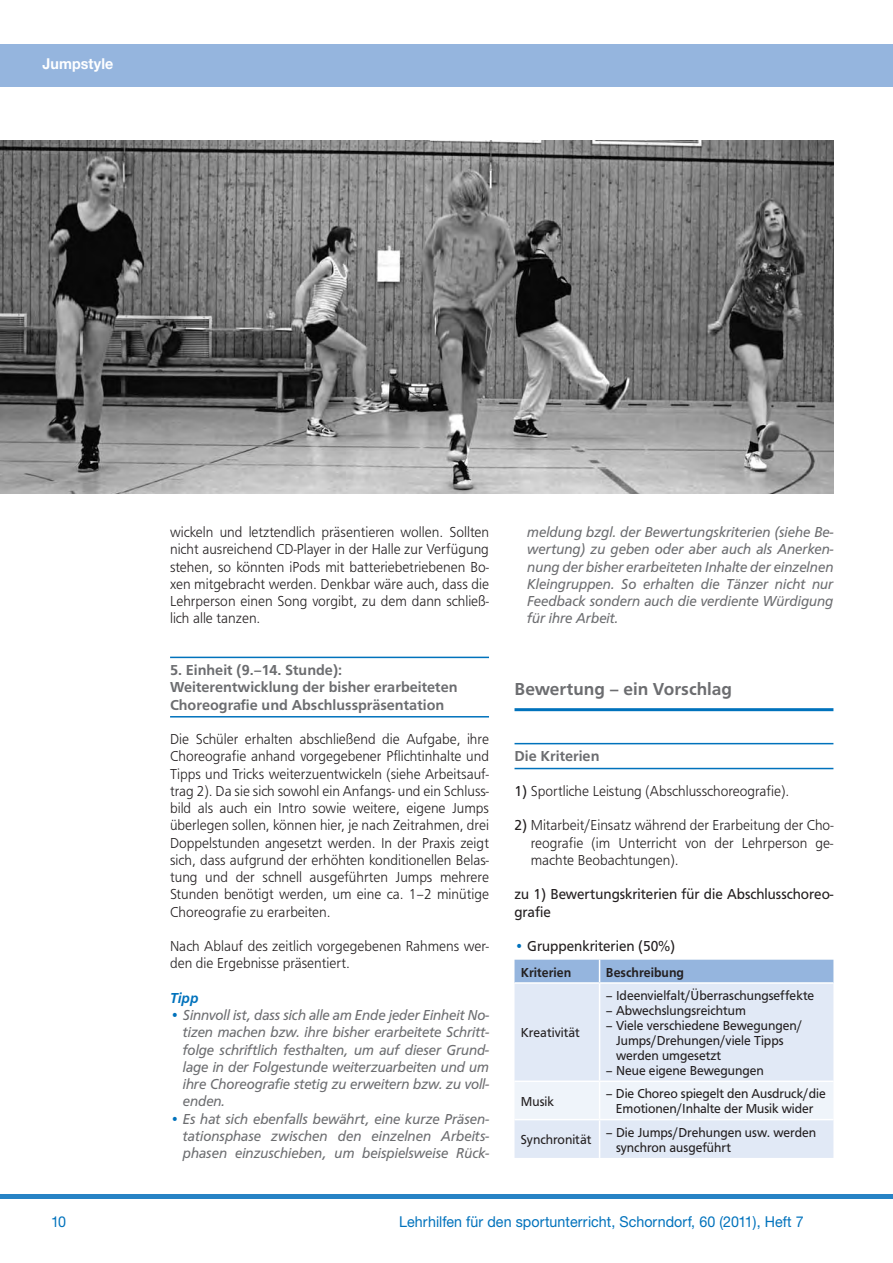
<style>
.page{position:relative;width:893px;height:1263px;background:#fff}
.page>*{position:absolute;margin:0;border:0;box-sizing:border-box;transform-origin:0 0}
.t1{font:500 18px "Frutus T";color:#6c6d70}
.t2{font:300 15px/17.2px "Frutus T";color:#231f20;text-align:justify;scale:.95 1}
.t3{font:italic 15px/17.2px "Frutus T";color:#6c6d70;text-align:justify;scale:.95 1}
.t4{font:500 15px/17.2px "Frutus T";color:#6c6d70}
.t5{font:15px/17.2px "Frutus T";color:#231f20;scale:.95 1}
.t6{font:15px "Helvetica Neue CE";letter-spacing:.005em;color:#0072bc;scale:.95 1}
.t7{font:700 15px "Helvetica Neue CE";letter-spacing:.005em;color:#fff;scale:.95 1}
.t8{font:italic 500 15px "Frutus T";color:#0072bc;scale:.95 1}
.t9{font:13.5px/15px "Frutus T";color:#231f20;scale:.95 1}
.t10{font:500 13.5px "Frutus T";color:#231f20;scale:.95 1}
.s1{font-weight:300;font-style:normal;color:#0072bc}
.s2{font-weight:400}
.s3{font-weight:300;color:#0072bc}
</style>
<div class="page">
<div style="left:0;top:44px;width:893px;height:43px;background:#95b5de"></div>
<div style="left:0;top:1194px;width:893px;height:5px;background:#2783c5"></div>
<hr style="left:170px;top:657px;width:319px;height:1px;background:#0072bc">
<hr style="left:170px;top:716px;width:319px;height:1px;background:#0072bc">
<hr style="left:514px;top:708px;width:319px;height:3px;background:#0072bc">
<hr style="left:514px;top:743px;width:319px;height:1px;background:#0072bc">
<hr style="left:514px;top:768px;width:319px;height:1px;background:#0072bc">
<div style="left:514px;top:984px;width:319px;height:174px;background:#e1e9f6"></div>
<div style="left:514px;top:1082px;width:319px;height:37px;background:#eff4fa"></div>
<hr style="left:599px;top:984px;width:1px;height:96px;background:#fff">
<hr style="left:514px;top:1080px;width:86px;height:2px;background:#fff">
<hr style="left:600px;top:1080px;width:233px;height:2px;background:#fff">
<hr style="left:599px;top:1082px;width:1px;height:37px;background:#fff">
<hr style="left:514px;top:1119px;width:86px;height:1px;background:#fff">
<hr style="left:600px;top:1119px;width:233px;height:1px;background:#fff">
<hr style="left:599px;top:1120px;width:1px;height:38px;background:#fff">
<div style="left:514px;top:960px;width:319px;height:23px;background:#95b5de"></div>
<hr style="left:600px;top:982px;width:233px;height:2px;background:#fff">
<img style="left:0;top:140px;width:833px;height:353px">
<p class="t7" style="left:43px;top:54px;width:76px">Jumpstyle</p>
<p class="t2" style="left:170px;top:523px;width:337px">wickeln und letztendlich präsentieren wollen. Sollten nicht ausreichend CD-Player in der Halle zur Verfügung stehen, so könnten iPods mit batteriebetriebenen Bo&shy;xen mitgebracht werden. Denkbar wäre auch, dass die Lehrperson einen Song vorgibt, zu dem dann schließ&shy;lich alle tanzen.</p>
<p class="t4" style="left:170px;top:661px;width:289px">5. Einheit (9.–14. Stunde):<br>Weiterentwicklung der bisher erarbeiteten<br>Choreografie und Abschlusspräsentation</p>
<p class="t2" style="left:170px;top:730px;width:337px">Die Schüler erhalten abschließend die Aufgabe, ihre Choreografie anhand vorgegebener Pflichtinhalte und Tipps und Tricks weiterzuentwickeln (siehe Arbeitsauf&shy;trag 2). Da sie sich sowohl ein Anfangs- und ein Schluss&shy;bild als auch ein Intro sowie weitere, eigene Jumps überlegen sollen, können hier, je nach Zeitrahmen, drei Doppelstunden angesetzt werden. In der Praxis zeigt sich, dass aufgrund der erhöhten konditionellen Belas&shy;tung und der schnell ausgeführten Jumps mehrere Stunden benötigt werden, um eine ca. 1–2 minütige Choreografie zu erarbeiten.</p>
<p class="t2" style="left:170px;top:937px;width:337px">Nach Ablauf des zeitlich vorgegebenen Rahmens wer&shy;den die Ergebnisse präsentiert.</p>
<p class="t8" style="left:170px;top:989px;width:31px">Tipp</p>
<p class="t3" style="left:183px;top:1006px;width:324px;text-indent:-13px"><span class="s1">•</span> Sinnvoll ist, dass sich alle am Ende jeder Einheit No&shy;tizen machen bzw. ihre bisher erarbeitete Schritt&shy;folge schriftlich festhalten, um auf dieser Grund&shy;lage in der Folgestunde weiterzuarbeiten und um ihre Choreografie stetig zu erweitern bzw. zu voll&shy;enden.</p>
<p class="t3" style="left:183px;top:1110px;width:324px;text-indent:-13px"><span class="s1">•</span> Es hat sich ebenfalls bewährt, eine kurze Präsen&shy;tationsphase zwischen den einzelnen Arbeits&shy;phasen einzuschieben, um beispielsweise Rück-</p>
<p class="t3" style="left:527px;top:523px;width:324px">meldung bzgl. der Bewertungskriterien (siehe Be&shy;wertung) zu geben oder aber auch als Anerken&shy;nung der bisher erarbeiteten Inhalte der einzelnen Kleingruppen. So erhalten die Tänzer nicht nur Feedback sondern auch die verdiente Würdigung für ihre Arbeit.</p>
<p class="t1" style="left:514px;top:679px;width:219px">Bewertung – ein Vorschlag</p>
<p class="t4" style="left:514px;top:747px;width:86px">Die Kriterien</p>
<p class="t2" style="left:514px;top:782px;width:291px"><span class="s2">1)</span> Sportliche Leistung (Abschlusschoreografie).</p>
<p class="t2" style="left:531px;top:816px;width:320px;text-indent:-16px"><span class="s2">2)</span> Mitarbeit/Einsatz während der Erarbeitung der Cho&shy;reografie (im Unterricht von der Lehrperson ge&shy;machte Beobachtungen).</p>
<p class="t5" style="left:514px;top:885px;width:337px">zu 1) Bewertungskriterien für die Abschlusschoreo&shy;grafie</p>
<p class="t5" style="left:514px;top:937px;width:171px"><span class="s3">•</span> Gruppenkriterien (50%)</p>
<p class="t10" style="left:521px;top:964px;width:54px">Kriterien</p>
<p class="t10" style="left:606px;top:964px;width:84px">Beschreibung</p>
<p class="t9" style="left:521px;top:1025px;width:64px">Kreativität</p>
<p class="t9" style="left:606px;top:988px;width:221px">– Ideenvielfalt/Überraschungseffekte</p>
<p class="t9" style="left:606px;top:1003px;width:149px">– Abwechslungsreichtum</p>
<p class="t9" style="left:616px;top:1018px;width:198px;text-indent:-10px">– Viele verschiedene Bewegungen/<br>Jumps/Drehungen/viele Tipps werden umgesetzt</p>
<p class="t9" style="left:606px;top:1063px;width:168px">– Neue eigene Bewegungen</p>
<p class="t9" style="left:521px;top:1093px;width:37px">Musik</p>
<p class="t9" style="left:606px;top:1086px;width:233px;text-align:center">– Die Choreo spiegelt den Ausdruck/die<br>Emotionen/Inhalte der Musik wider</p>
<p class="t9" style="left:521px;top:1132px;width:76px">Synchronität</p>
<p class="t9" style="left:616px;top:1124px;width:212px;text-indent:-10px">– Die Jumps/Drehungen usw. werden synchron ausgeführt</p>
<p class="t6" style="left:51px;top:1213px;width:17px">10</p>
<p class="t6" style="left:399px;top:1213px;width:427px">Lehrhilfen für den sportunterricht, Schorndorf, 60 (2011), Heft 7</p>
</div>
